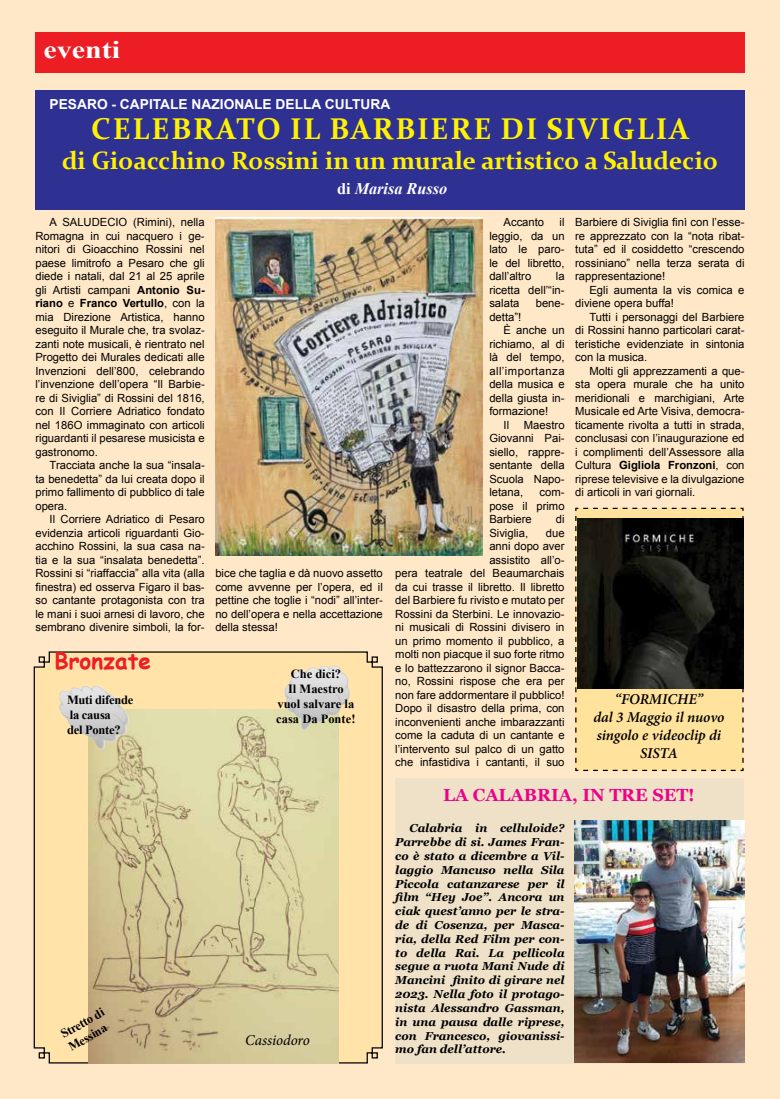
<style>
.page{position:relative;width:780px;height:1099px;background:#fff}
.page>*{position:absolute;margin:0;border:0;box-sizing:border-box;transform-origin:0 0}
.t1{font:700 30px "Constantia";letter-spacing:.06em;color:#fff200}
.t2{font:700 25px "Constantia";color:#fff200}
.t3{font:700 25px "Times New Roman";color:#fff;scale:1.2 1}
.t4{font:700 22.5px "Comic Sans MS";color:#ed1d24}
.t5{font:700 17.5px "Georgia";color:#ec008c}
.t6{font:italic 700 16.25px "Times New Roman";color:#fff}
.t7{font:italic 600 15px/18px "Minion Pro";letter-spacing:-.005em;color:#000;text-align:center}
.t8{font:italic 15px "Minion Pro";letter-spacing:-.005em;color:#000}
.t9{font:700 13.75px "Arial";color:#fff}
.t10{font:700 12.5px/15px "Times New Roman";color:#000;text-align:center}
.t11{font:700 12.5px/15px "Times New Roman";letter-spacing:-.02em;color:#000}
.t12{font:italic 700 11.5px/13.8px "Georgia";color:#000;text-align:justify}
.t13{font:11.25px/13.5px "Arial";color:#000;text-align:justify}
.t14{font:11.25px "Arial";letter-spacing:.04em;color:#000}
.s1{font-weight:700}
.s2{font-style:normal}
</style>
<div class="page">
<div style="left:0;top:0;width:779px;height:1098px;background:#ffe8c8"></div>
<div style="left:395px;top:777px;width:348px;height:286px;background:#eee1c7"></div>
<svg style="left:575px;top:507px;width:169px;height:264px;background:#f3d795"></svg>
<div style="left:35px;top:33px;width:709px;height:40px;background:#ed1d24"></div>
<div style="left:35px;top:90px;width:709px;height:120px;background:#2e3092"></div>
<img style="left:574px;top:820px;width:170px;height:242px">
<svg style="left:33px;top:651px;width:350px;height:413px;background:#f5dba2"></svg>
<img style="left:89px;top:709px;width:249px;height:354px">
<img style="left:284px;top:664px;width:66px;height:66px">
<img style="left:59px;top:684px;width:71px;height:65px">
<img style="left:577px;top:519px;width:166px;height:170px">
<img style="left:215px;top:218px;width:267px;height:337px">
<h2 class="t3" style="left:43px;top:32px;width:65px">eventi</h2>
<p class="t9" style="left:50px;top:95px;width:342px">PESARO - CAPITALE NAZIONALE DELLA CULTURA</p>
<h1 class="t1" style="left:91px;top:108px;width:599px">Celebrato il Barbiere di Siviglia</h1>
<h2 class="t2" style="left:62px;top:144px;width:657px">di Gioacchino Rossini in un murale artistico a Saludecio</h2>
<p class="t13" style="left:35px;top:215px;width:171px;text-indent:14px">A SALUDECIO (Rimini), nella Romagna in cui nacquero i ge&shy;nitori di Gioacchino Rossini nel paese limitrofo a Pesaro che gli diede i natali, dal 21 al 25 aprile gli Artisti campani <span class="s1">Antonio Su&shy;riano</span> e <span class="s1">Franco Vertullo</span>, con la mia Direzione Artistica, hanno eseguito il Murale che, tra svolaz&shy;zanti note musicali, è rientrato nel Progetto dei Murales dedicati alle Invenzioni dell’800, celebrando l’invenzione dell’opera “Il Barbie&shy;re di Siviglia” di Rossini del 1816, con Il Corriere Adriatico fondato nel 186O immaginato con articoli riguardanti il pesarese musicista e gastronomo.</p>
<p class="t13" style="left:35px;top:458px;width:171px;text-indent:14px">Tracciata anche la sua “insala&shy;ta benedetta” da lui creata dopo il primo fallimento di pubblico di tale opera.</p>
<p class="t13" style="left:35px;top:512px;width:171px;text-indent:14px">Il Corriere Adriatico di Pesaro evidenzia articoli riguardanti Gio&shy;acchino Rossini, la sua casa na&shy;tia e la sua “insalata benedetta”.<br>Rossini si “riaffaccia” alla vita (alla finestra) ed osserva Figaro il bas&shy;so cantante protagonista con tra le mani i suoi arnesi di lavoro, che sembrano divenire simboli, la for-</p>
<h3 class="t4" style="left:55px;top:644px;width:98px">Bronzate</h3>
<p class="t11" style="left:67px;top:691px;width:68px">Muti difende la causa<br>del Ponte?</p>
<p class="t10" style="left:58px;top:1027px;width:51px;text-align:left;rotate:-30deg">S tr ettod i<br>Messina</p>
<h3 class="t6" style="left:337px;top:177px;width:112px"><span class="s2">di</span> Marisa Russo</h3>
<p class="t13" style="left:489px;top:215px;width:77px;text-indent:70px">il leggio, da un lato le paro&shy;le del libretto, dall’altro</p>
<p class="t13" style="left:503px;top:215px;width:42px">Accanto</p>
<p class="t13" style="left:489px;top:269px;width:77px;text-indent:66px">la ricetta dell’“in&shy;salata</p>
<p class="t13" style="left:535px;top:296px;width:30px">bene-</p>
<p class="t13" style="left:489px;top:310px;width:33px">detta”!</p>
<p class="t13" style="left:503px;top:323px;width:63px">È anche un</p>
<p class="t13" style="left:489px;top:337px;width:77px">richiamo, al di</p>
<p class="t13" style="left:489px;top:350px;width:77px">là del tempo,</p>
<p class="t14" style="left:489px;top:363px;width:77px">all’importanza</p>
<p class="t13" style="left:489px;top:377px;width:77px">della musica e</p>
<p class="t13" style="left:489px;top:391px;width:77px">della giusta in-</p>
<p class="t13" style="left:489px;top:404px;width:60px">formazione!</p>
<p class="t13" style="left:503px;top:418px;width:7px">Il</p>
<p class="t13" style="left:489px;top:418px;width:77px;text-indent:35px">Maestro Giovanni Pai&shy;siello, rappre&shy;sentante della Scuola Napo&shy;letana,</p>
<p class="t13" style="left:489px;top:485px;width:77px;text-indent:50px">com&shy;pose il primo Barbiere</p>
<p class="t13" style="left:555px;top:512px;width:10px">di</p>
<p class="t13" style="left:215px;top:567px;width:169px">bice che taglia e dà nuovo assetto come avvenne per l’opera, ed il pettine che toglie i “nodi” all’inter&shy;no dell’opera e nella accettazione della stessa!</p>
<p class="t10" style="left:276px;top:665px;width:81px">Che dici?<br>Il Maestro vuol salvare la casa Da Ponte!</p>
<p class="t13" style="left:489px;top:526px;width:40px">Siviglia,</p>
<p class="t13" style="left:395px;top:526px;width:171px;text-align:right">due<br>anni dopo aver<br>assistito all’o-<br>pera teatrale del Beaumarchais da cui trasse il libretto. Il libretto del Barbiere fu rivisto e mutato per<br>Rossini da Sterbini. Le innovazio&shy;ni musicali di Rossini divisero in un primo momento il pubblico, a molti non piacque il suo forte ritmo e lo battezzarono il signor Bacca&shy;no, Rossini rispose che era per non fare addormentare il pubblico!<br>Dopo il disastro della prima, con inconvenienti anche imbarazzanti come la caduta di un cantante e l’intervento sul palco di un gatto che infastidiva i cantanti, il suo</p>
<p class="t13" style="left:575px;top:215px;width:171px">Barbiere di Siviglia finì con l’esse&shy;re apprezzato con la “nota ribat&shy;tuta” ed il cosiddetto “crescendo rossiniano” nella terza serata di rappresentazione!</p>
<p class="t13" style="left:575px;top:283px;width:171px;text-indent:14px">Egli aumenta la vis comica e diviene opera buffa!</p>
<p class="t13" style="left:575px;top:310px;width:171px;text-indent:14px">Tutti i personaggi del Barbiere di Rossini hanno particolari carat&shy;teristiche evidenziate in sintonia con la musica.</p>
<p class="t13" style="left:575px;top:364px;width:171px;text-indent:14px">Molti gli apprezzamenti a que&shy;sta opera murale che ha unito meridionali e marchigiani, Arte Musicale ed Arte Visiva, democra&shy;ticamente rivolta a tutti in strada, conclusasi con l’inaugurazione ed i complimenti dell’Assessore alla Cultura <span class="s1">Gigliola Fronzoni</span>, con riprese televisive e la divulgazione di articoli in vari giornali.</p>
<h3 class="t7" style="left:593px;top:690px;width:133px">“FORMICHE”<br>dal 3 Maggio il nuovo singolo e videoclip di<br>SISTA</h3>
<h3 class="t8" style="left:245px;top:1030px;width:66px">Cassiodoro</h3>
<h3 class="t5" style="left:443px;top:781px;width:253px">LA CALABRIA, IN TRE SET!</h3>
<p class="t12" style="left:395px;top:821px;width:171px;text-indent:14px">Calabria in celluloide?<br>Parrebbe di si. James Fran&shy;co è stato a dicembre a Vil&shy;laggio Mancuso nella Sila Piccola catanzarese per il film “Hey Joe”. Ancora un ciak quest’anno per le stra&shy;de di Cosenza, per Masca&shy;ria, della Red Film per con&shy;to della Rai. La pellicola segue a ruota Mani Nude di Mancini finito di girare nel 2023. Nella foto il protago&shy;nista Alessandro Gassman, in una pausa dalle riprese, con Francesco, giovanissi&shy;mo fan dell’attore.</p>
</div>
